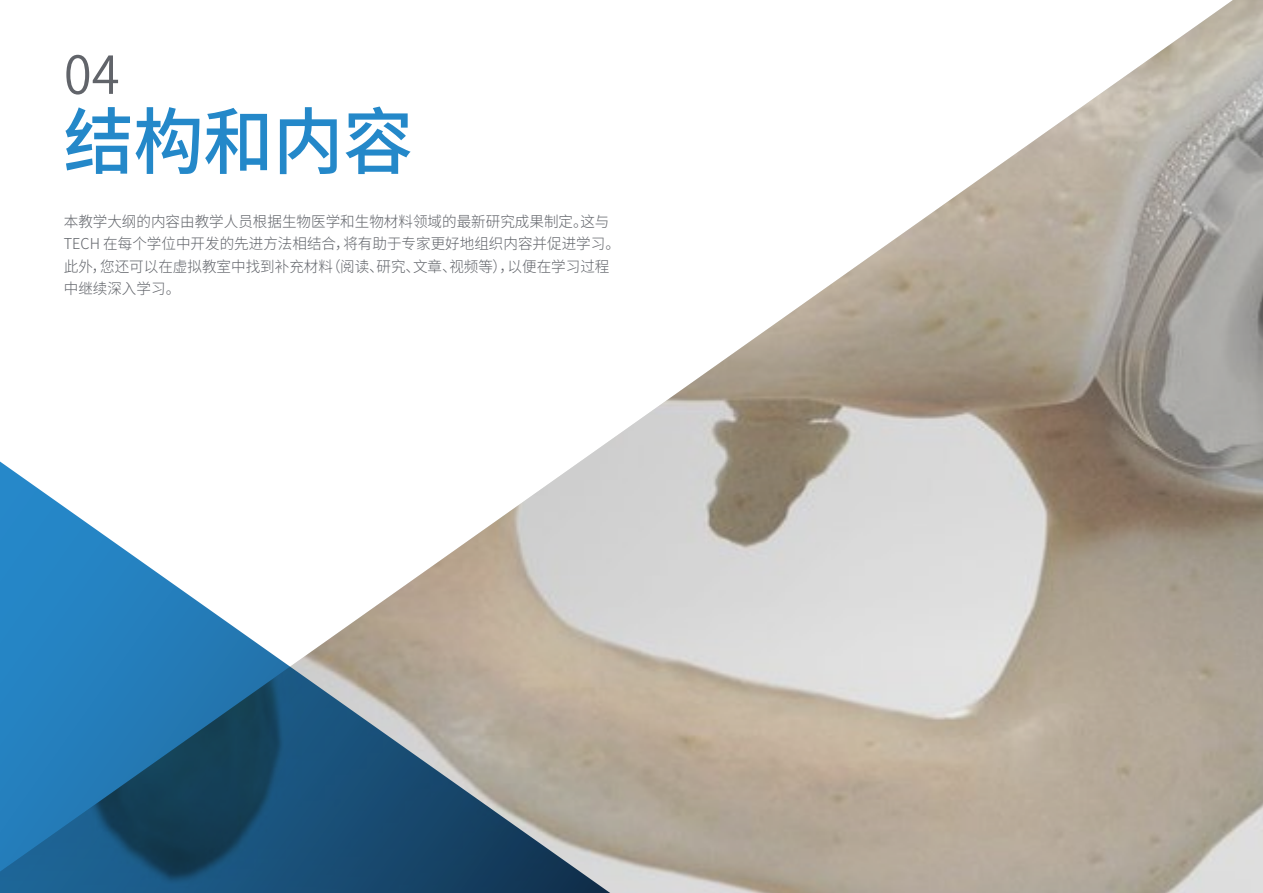
<style>
.page{position:relative;width:1263px;height:893px;background:#fff}
.page>*{position:absolute;margin:0;border:0;box-sizing:border-box;transform-origin:0 0}
.t1{font:500 72px "Source Han Sans CN";color:#2488c9}
.t2{font:52.5px "Source Han Sans CN";color:#61646a}
.t3{font:300 15px/22.5px "Source Han Sans CN";color:#61646a}
</style>
<div class="page">
<img style="left:602px;top:0;width:661px;height:893px">
<svg style="left:0;top:446px;width:640px;height:447px"></svg>
<h2 class="t2" style="left:64px;top:45px;width:57px">04</h2>
<h1 class="t1" style="left:64px;top:101px;width:351px">结构和内容</h1>
<p class="t3" style="left:64px;top:210px;width:558px">本教学大纲的内容由教学人员根据生物医学和生物材料领域的最新研究成果制定。这与TECH 在每个学位中开发的先进方法相结合，将有助于专家更好地组织内容并促进学习。此外，您还可以在虚拟教室中找到补充材料（阅读、研究、文章、视频等），以便在学习过程中继续深入学习。</p>
</div>
